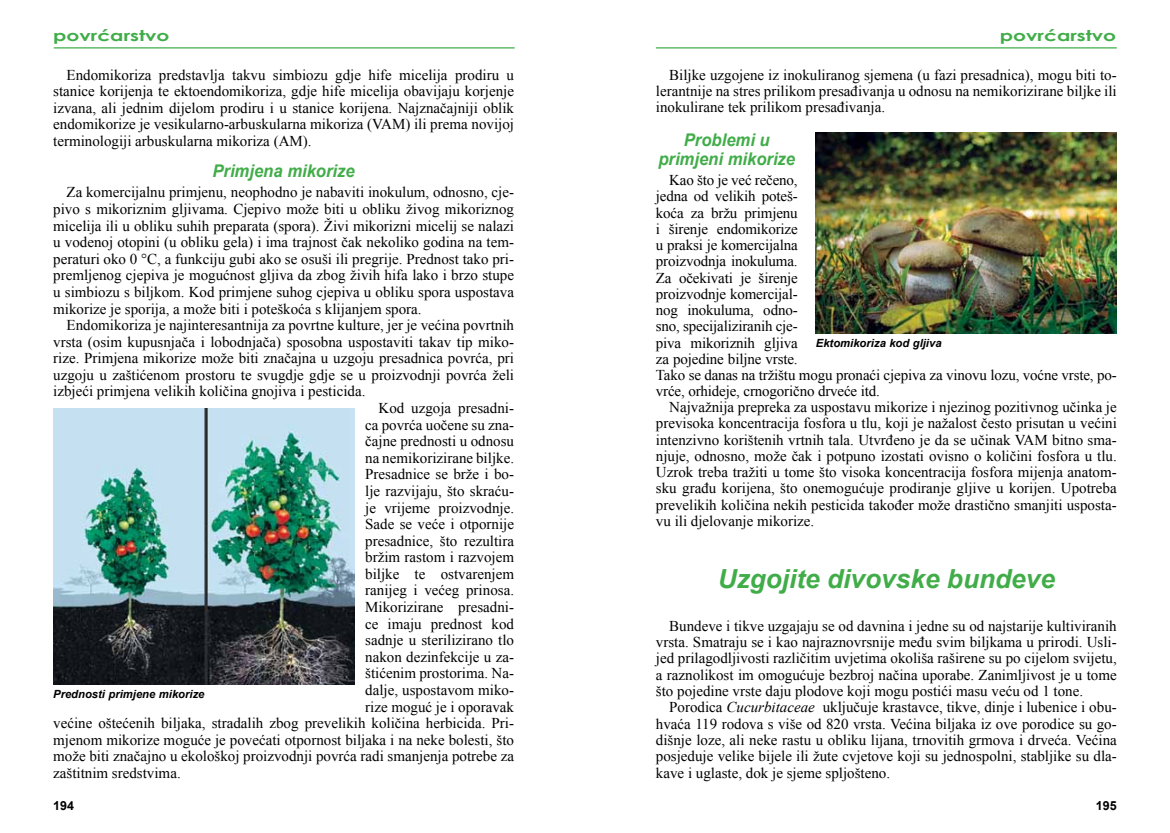
<style>
.page{position:relative;width:1170px;height:833px;background:#fff}
.page>*{position:absolute;margin:0;border:0;box-sizing:border-box;transform-origin:0 0}
.t1{font:italic 700 26.25px "Arial";color:#41ad49}
.t2{font:italic 700 17.5px/18.8px "Arial";color:#41ad49;text-align:center;scale:.95 1}
.t3{font:15px/16.2px "Times New Roman";color:#000;text-align:justify}
.t4{font:700 15px "Century Gothic";color:#41ad49;scale:1.35 1}
.t5{font:700 12.5px "Arial";color:#000}
.t6{font:italic 700 11.25px "Arial";color:#000}
.s1{font-style:italic}
</style>
<div class="page">
<hr style="left:656px;top:47px;width:460px;height:2px;background:#41ad49">
<hr style="left:54px;top:47px;width:460px;height:2px;background:#41ad49">
<img style="left:53px;top:408px;width:301px;height:276px">
<img style="left:815px;top:133px;width:301px;height:200px">
<p class="t4" style="left:53px;top:24px;width:88px">povrćarstvo</p>
<p class="t4" style="left:999px;top:24px;width:88px">povrćarstvo</p>
<p class="t3" style="left:53px;top:66px;width:462px;line-height:16.6px;text-indent:13px">Endomikoriza predstavlja takvu simbiozu gdje hife micelija prodiru u stanice korijenja te ektoendomikoriza, gdje hife micelija obavijaju korjenje izvana, ali jednim dijelom prodiru i u stanice korijena. Najznačajniji oblik endomikorize je vesikularno-arbuskularna mikoriza (VAM) ili prema novijoj terminologiji arbuskularna mikoriza (AM).</p>
<p class="t2" style="left:212px;top:162px;width:151px">Primjena mikorize</p>
<p class="t3" style="left:53px;top:184px;width:462px;line-height:16.6px;text-indent:13px">Za komercijalnu primjenu, neophodno je nabaviti inokulum, odnosno, cje&shy;pivo s mikoriznim gljivama. Cjepivo može biti u obliku živog mikoriznog micelija ili u obliku suhih preparata (spora). Živi mikorizni micelij se nalazi u vodenoj otopini (u obliku gela) i ima trajnost čak nekoliko godina na tem&shy;peraturi oko 0 °C, a funkciju gubi ako se osuši ili pregrije. Prednost tako pri&shy;premljenog cjepiva je mogućnost gljiva da zbog živih hifa lako i brzo stupe u simbiozu s biljkom. Kod primjene suhog cjepiva u obliku spora uspostava mikorize je sporija, a može biti i poteškoća s klijanjem spora.</p>
<p class="t3" style="left:66px;top:317px;width:449px">Endomikoriza je najinteresantnija za povrtne kulture, jer je većina povrtnih</p>
<p class="t3" style="left:53px;top:333px;width:462px">vrsta (osim kupusnjača i lobodnjača) sposobna uspostaviti takav tip miko-</p>
<p class="t3" style="left:53px;top:350px;width:462px">rize. Primjena mikorize može biti značajna u uzgoju presadnica povrća, pri</p>
<p class="t3" style="left:53px;top:366px;width:462px">uzgoju u zaštićenom prostoru te svugdje gdje se u proizvodnji povrća želi</p>
<p class="t3" style="left:53px;top:383px;width:314px">izbjeći primjena velikih količina gnojiva i pesticida.</p>
<p class="t3" style="left:378px;top:400px;width:137px">Kod uzgoja presadni-</p>
<p class="t3" style="left:365px;top:416px;width:150px">ca povrća uočene su zna-</p>
<p class="t3" style="left:365px;top:433px;width:150px">čajne prednosti u odnosu</p>
<p class="t3" style="left:365px;top:449px;width:150px">na nemikorizirane biljke.</p>
<p class="t3" style="left:365px;top:466px;width:150px">Presadnice se brže i bo-</p>
<p class="t3" style="left:365px;top:482px;width:150px">lje razvijaju, što skraću-</p>
<p class="t3" style="left:365px;top:499px;width:150px">je vrijeme proizvodnje.</p>
<p class="t3" style="left:365px;top:516px;width:150px">Sade se veće i otpornije</p>
<p class="t3" style="left:365px;top:532px;width:150px">presadnice, što rezultira</p>
<p class="t3" style="left:365px;top:549px;width:150px">bržim rastom i razvojem</p>
<p class="t3" style="left:365px;top:565px;width:150px">biljke te ostvarenjem</p>
<p class="t3" style="left:365px;top:582px;width:150px">ranijeg i većeg prinosa.</p>
<p class="t3" style="left:365px;top:598px;width:150px">Mikorizirane presadni-</p>
<p class="t3" style="left:365px;top:615px;width:150px">ce imaju prednost kod</p>
<p class="t3" style="left:365px;top:632px;width:150px">sadnje u sterilizirano tlo</p>
<p class="t3" style="left:365px;top:648px;width:150px">nakon dezinfekcije u za-</p>
<p class="t3" style="left:365px;top:665px;width:150px">štićenim prostorima. Na-</p>
<p class="t3" style="left:365px;top:681px;width:150px">dalje, uspostavom miko-</p>
<p class="t3" style="left:365px;top:698px;width:150px">rize moguć je i oporavak</p>
<p class="t3" style="left:53px;top:714px;width:462px">većine oštećenih biljaka, stradalih zbog prevelikih količina herbicida. Pri-</p>
<p class="t3" style="left:53px;top:731px;width:462px">mjenom mikorize moguće je povećati otpornost biljaka i na neke bolesti, što</p>
<p class="t3" style="left:53px;top:748px;width:462px">može biti značajno u ekološkoj proizvodnji povrća radi smanjenja potrebe za</p>
<p class="t3" style="left:53px;top:764px;width:129px">zaštitnim sredstvima.</p>
<p class="t3" style="left:656px;top:66px;width:462px;text-indent:13px">Biljke uzgojene iz inokuliranog sjemena (u fazi presadnica), mogu biti to&shy;lerantnije na stres prilikom presađivanja u odnosu na nemikorizirane biljke ili inokulirane tek prilikom presađivanja.</p>
<p class="t2" style="left:658px;top:131px;width:145px">Problemi u primjeni mikorize</p>
<p class="t3" style="left:656px;top:172px;width:462px;text-align:left;text-indent:13px">Kao što je već rečeno,<br>jedna od velikih poteš-<br>koća za bržu primjenu<br>i širenje endomikorize<br>u praksi je komercijalna<br>proizvodnja inokuluma.<br>Za očekivati je širenje<br>proizvodnje komercijal-<br>nog inokuluma, odno-<br>sno, specijaliziranih cje-<br>piva mikoriznih gljiva<br>za pojedine biljne vrste.<br>Tako se danas na tržištu mogu pronaći cjepiva za vinovu lozu, voćne vrste, po&shy;vrće, orhideje, crnogorično drveće itd.</p>
<p class="t3" style="left:656px;top:399px;width:462px;text-indent:13px">Najvažnija prepreka za uspostavu mikorize i njezinog pozitivnog učinka je previsoka koncentracija fosfora u tlu, koji je nažalost često prisutan u većini intenzivno korištenih vrtnih tala. Utvrđeno je da se učinak VAM bitno sma&shy;njuje, odnosno, može čak i potpuno izostati ovisno o količini fosfora u tlu.<br>Uzrok treba tražiti u tome što visoka koncentracija fosfora mijenja anatom&shy;sku građu korijena, što onemogućuje prodiranje gljive u korijen. Upotreba prevelikih količina nekih pesticida također može drastično smanjiti usposta&shy;vu ili djelovanje mikorize.</p>
<p class="t6" style="left:815px;top:335px;width:127px">Ektomikoriza kod gljiva</p>
<h1 class="t1" style="left:717px;top:561px;width:338px">Uzgojite divovske bundeve</h1>
<p class="t3" style="left:656px;top:617px;width:462px;text-indent:13px">Bundeve i tikve uzgajaju se od davnina i jedne su od najstarije kultiviranih vrsta. Smatraju se i kao najraznovrsnije među svim biljkama u prirodi. Usli&shy;jed prilagodljivosti različitim uvjetima okoliša raširene su po cijelom svijetu, a raznolikost im omogućuje bezbroj načina uporabe. Zanimljivost je u tome što pojedine vrste daju plodove koji mogu postići masu veću od 1 tone.</p>
<p class="t3" style="left:656px;top:699px;width:462px;text-indent:13px">Porodica <span class="s1">Cucurbitaceae</span> uključuje krastavce, tikve, dinje i lubenice i obu&shy;hvaća 119 rodova s više od 820 vrsta. Većina biljaka iz ove porodice su go&shy;dišnje loze, ali neke rastu u obliku lijana, trnovitih grmova i drveća. Većina posjeduje velike bijele ili žute cvjetove koji su jednospolni, stabljike su dla&shy;kave i uglaste, dok je sjeme spljošteno.</p>
<p class="t6" style="left:53px;top:686px;width:153px">Prednosti primjene mikorize</p>
<p class="t5" style="left:53px;top:797px;width:22px">194</p>
<p class="t5" style="left:1095px;top:797px;width:22px">195</p>
</div>
